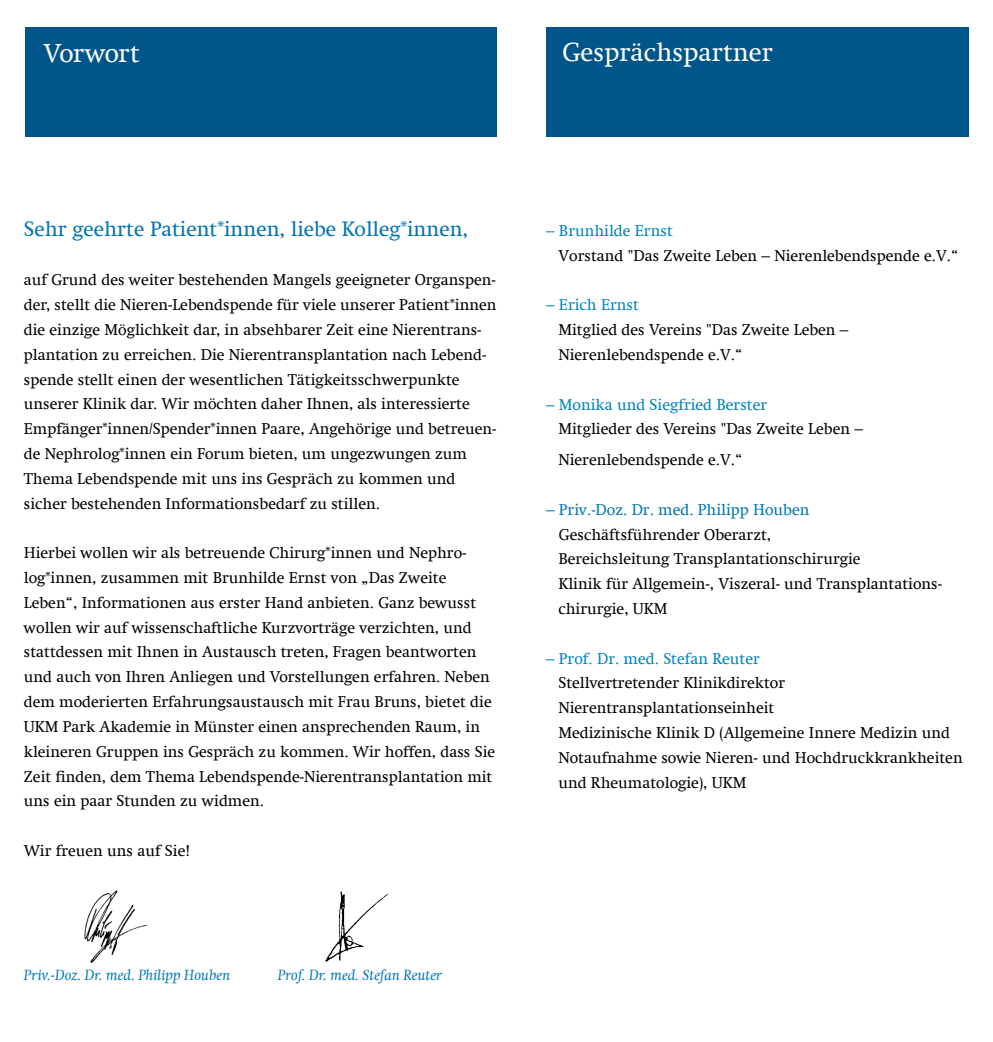
<style>
.page{position:relative;width:993px;height:1042px;background:#fff}
.page>*{position:absolute;margin:0;border:0;box-sizing:border-box;transform-origin:0 0}
.Fließtext_Flyer{font:26.25px "Swift Com";color:#fff}
.Auflistung_Fließtext_ArgoLig{font:26.25px "Swift Com";letter-spacing:-.02em;color:#fff}
.Fließtext{font:21px "Swift Com";color:#0076b4}
.Fließtext-2{font:15.75px/24.8px "Swift Com";color:#000}
.Plain_Text{font:15.75px/24.8px "Swift Com";color:#000}
.Fließtext_Swift{font:15.75px "Swift Com";color:#000}
.Plain_Text-2{font:15.75px/24.8px "Swift Com";color:#0076b4}
.Fließtext_Swift-2{font:15.75px "Swift Com";color:#0084c0}
.Plain_Text-3{font:15.75px "Swift Com";color:#0084c0}
.t1{font:italic 14.88px "Swift Com";color:#0076b4}
.s1{color:#000}
</style>
<div class="page">
<div style="left:25px;top:27px;width:471px;height:109px;background:#00568a"></div>
<div style="left:546px;top:27px;width:421px;height:109px;background:#00568a"></div>
<img style="left:325px;top:891px;width:63px;height:71px">
<img style="left:84px;top:890px;width:64px;height:73px">
<p class="Auflistung_Fließtext_ArgoLig" style="left:43px;top:38px;width:98px">Vorwort</p>
<p class="Fließtext_Flyer" style="left:562px;top:37px;width:212px">Gesprächsp rtner</p>
<p class="Fließtext_Flyer" style="left:570px;top:38px;width:361px">Wissenschaftliches Programm</p>
<p class="Fließtext" style="left:24px;top:216px;width:446px">Sehr geehrte Patient*innen, liebe Kolleg*innen,</p>
<p class="Fließtext-2" style="left:24px;top:267px;width:474px">auf Grund des weiter bestehenden Mangels geeigneter Organspen&shy;der, stellt die Nieren-Lebendspende für viele unserer Patient*innen die einzige Möglichkeit dar, in absehbarer Zeit eine Nierentrans&shy;plantation zu erreichen. Die Nierentransplantation nach Lebend&shy;spende stellt einen der wesentlichen Tätigkeitsschwerpunkte unserer Klinik dar. Wir möchten daher Ihnen, als interessierte Empfänger*innen/Spender*innen Paare, Angehörige und betreuen&shy;de Nephrolog*innen ein Forum bieten, um ungezwungen zum Thema Lebendspende mit uns ins Gespräch zu kommen und sicher bestehenden Informationsbedarf zu stillen.</p>
<p class="Fließtext-2" style="left:24px;top:540px;width:444px">Hierbei wollen wir als betreuende Chirurg*innen und Nephro-</p>
<p class="Fließtext-2" style="left:24px;top:565px;width:473px">log*innen, zusammen mit Brunhilde Ernst von „Das Zweite Leben“, Informationen aus erster Hand anbieten. Ganz bewusst wollen wir auf wissenschaftliche Kurzvorträge verzichten, und stattdessen mit Ihnen in Austausch treten, Fragen beantworten und auch von Ihren Anliegen und Vorstellungen erfahren. Neben dem moderierten Erfahrungsaustausch mit Frau Bruns, bietet die UKM Park Akademie in Münster einen ansprechenden Raum, in kleineren Gruppen ins Gespräch zu kommen. Wir hoffen, dass Sie Zeit finden, dem Thema Lebendspende-Nierentransplantation mit uns ein paar Stunden zu widmen.</p>
<p class="Fließtext-2" style="left:24px;top:838px;width:168px">Wir freuen uns auf Sie!</p>
<p class="t1" style="left:24px;top:966px;width:208px">Priv.-Doz. Dr. med. Philipp Houben</p>
<p class="t1" style="left:278px;top:966px;width:166px">Prof. Dr. med. Stefan Reuter</p>
<p class="Fließtext_Swift-2" style="left:546px;top:221px;width:128px">– Brunhilde Ernst</p>
<p class="Fließtext_Swift" style="left:558px;top:246px;width:401px">Vorstand "Das Zweite Leben – Nierenlebendspende e.V.“</p>
<p class="Fließtext_Swift-2" style="left:546px;top:296px;width:94px">– Erich Ernst</p>
<p class="Fließtext_Swift" style="left:558px;top:320px;width:291px">Mitglied des Vereins "Das Zweite Leben –</p>
<p class="Fließtext_Swift" style="left:558px;top:345px;width:186px">Nierenlebendspende e.V.“</p>
<p class="Fließtext_Swift-2" style="left:546px;top:395px;width:222px">– Monika und Siegfried Berster</p>
<p class="Fließtext_Swift" style="left:558px;top:420px;width:306px">Mitglieder des Vereins "Das Zweite Leben –</p>
<p class="Plain_Text" style="left:558px;top:447px;width:186px">Nierenlebendspende e.V.“</p>
<p class="Plain_Text-2" style="left:558px;top:497px;width:252px;text-indent:-13px">– Priv.-Doz. Dr. med. Philipp Houben<br><span class="s1">Geschäftsführender Oberarzt,</span></p>
<p class="Plain_Text" style="left:558px;top:547px;width:303px">Bereichsleitung Transplantationschirurgie</p>
<p class="Plain_Text" style="left:558px;top:571px;width:385px">Klinik für Allgemein-, Viszeral- und Transplantations-</p>
<p class="Plain_Text" style="left:558px;top:596px;width:111px">chirurgie, UKM</p>
<p class="Plain_Text-3" style="left:546px;top:649px;width:215px">– Prof. Dr. med. Stefan Reuter</p>
<p class="Plain_Text" style="left:558px;top:671px;width:228px">Stellvertretender Klinikdirektor</p>
<p class="Plain_Text" style="left:558px;top:695px;width:217px">Nierentransplantationseinheit</p>
<p class="Plain_Text" style="left:558px;top:720px;width:405px">Medizinische Klinik D (Allgemeine Innere Medizin und<br>Notaufnahme sowie Nieren- und Hochdruckkrankheiten und Rheumatologie), UKM</p>
</div>
